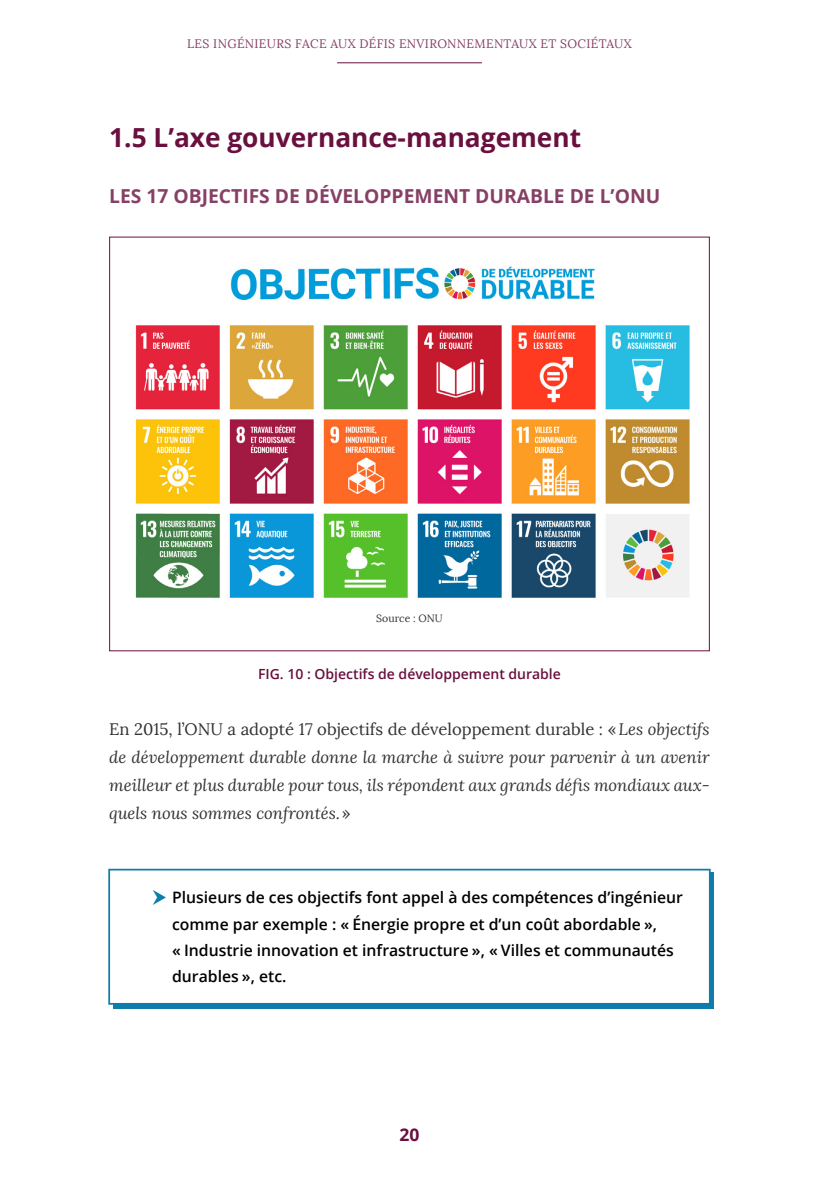
<style>
.page{position:relative;width:819px;height:1191px;background:#fff}
.page>*{position:absolute;margin:0;border:0;box-sizing:border-box;transform-origin:0 0}
.t1{font:700 26.25px "Open Sans";color:#69103e}
.t2{font:700 19.25px "Open Sans";color:#874065}
.t3{font:700 17.5px "Open Sans";color:#69103e}
.t4{font:italic 16.62px/28px "Lora";color:#333;text-align:justify}
.t5{font:600 15.75px/26.2px "Open Sans";color:#000}
.t6{font:600 14px "Open Sans";color:#69103e}
.t7{font:12.25px "Lora";letter-spacing:.025em;color:#874065}
.t8{font:10.5px "Lora";color:#333}
.s1{font-style:normal}
</style>
<div class="page">
<hr style="left:337px;top:62px;width:145px;height:1px;background:#69103e">
<div style="left:113px;top:872px;width:600px;height:137px;background:#0e7dab"></div>
<img style="left:135px;top:266px;width:555px;height:332px">
<div style="left:108px;top:868px;width:602px;height:136px;background:#fff;border:2px solid #0e7dab"></div>
<p class="t7" style="left:187px;top:36px;width:446px">LES INGÉNIEURS FACE AUX DÉFIS ENVIRONNEMENTAUX ET SOCIÉTAUX</p>
<h1 class="t1" style="left:109px;top:119px;width:473px">1.5 L’axe gouvernance-management</h1>
<p class="t2" style="left:109px;top:182px;width:552px">LES 17 OBJECTIFS DE DÉVELOPPEMENT DURABLE DE L’ONU</p>
<p class="t8" style="left:376px;top:612px;width:68px">Source : ONU</p>
<p class="t6" style="left:258px;top:664px;width:304px">FIG. 10 : Objectifs de développement durable</p>
<p class="t4" style="left:109px;top:715px;width:602px"><span class="s1">En 2015, l’ONU a adopté 17 objectifs de développement durable : «</span>Les objectifs de développement durable donne la marche à suivre pour parvenir à un avenir meilleur et plus durable pour tous, ils répondent aux grands défis mondiaux aux&shy;quels nous sommes confrontés.<span class="s1">»</span></p>
<p class="t5" style="left:172px;top:884px;width:512px">Plusieurs de ces objectifs font appel à des compétences d’ingénieur comme par exemple : « Énergie propre et d’un coût abordable »,<br>« Industrie innovation et infrastructure », « Villes et communautés durables », etc.</p>
<p class="t3" style="left:399px;top:1122px;width:21px">20</p>
</div>
